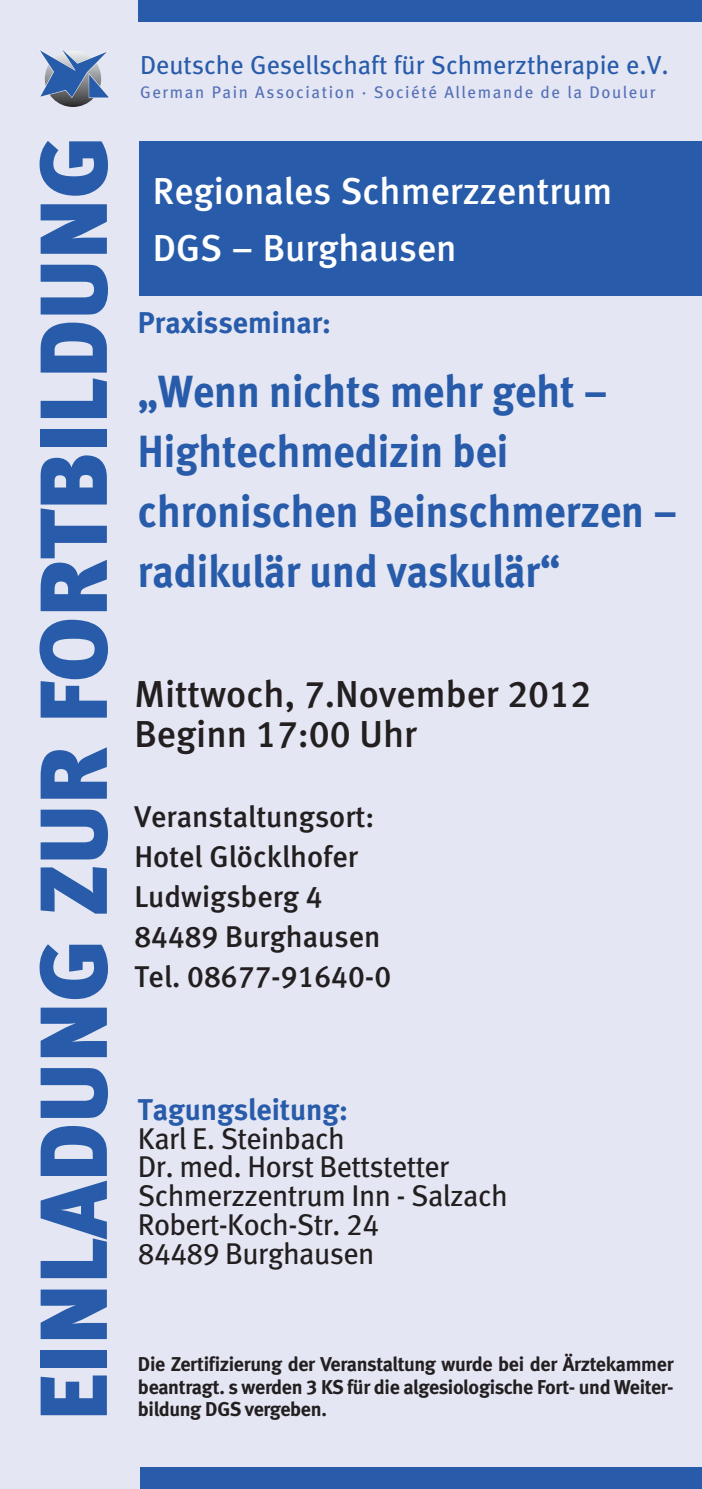
<style>
.page{position:relative;width:702px;height:1489px;background:#fff}
.page>*{position:absolute;margin:0;border:0;box-sizing:border-box;transform-origin:0 0}
.t1{font:95px "Meta Black LF";color:#285caa}
.t2{font:45px/60px "Meta Bold LF";color:#285caa;scale:.93 1}
.t3{font:37.5px/57.5px "Meta Medium LF";color:#fff}
.t4{font:37.5px/40px "Meta Medium LF";color:#231f20}
.t5{font:30px/28.8px "Meta Book LF";letter-spacing:-.02em;color:#231f20}
.t6{font:30px/40px "Meta Medium LF";color:#231f20}
.t7{font:30px "Meta Bold LF";color:#285caa}
.t8{font:26px "Meta Book LF";color:#285caa}
.t9{font:20px/22.5px "Meta Bold LF";letter-spacing:-.02em;color:#231f20;text-align:justify}
.t10{font:16.75px "Meta Book LF";letter-spacing:.095em;color:#5671b7}
</style>
<div class="page">
<div style="left:0;top:0;width:702px;height:1488px;background:#e4e6f3"></div>
<div style="left:138px;top:0;width:564px;height:22px;background:#285caa"></div>
<div style="left:140px;top:1467px;width:562px;height:21px;background:#285caa"></div>
<svg style="left:45px;top:51px;width:56px;height:56px"></svg>
<svg style="left:39px;top:48px;width:71px;height:50px"></svg>
<div style="left:140px;top:141px;width:562px;height:155px;background:#285caa"></div>
<h1 class="t1" style="left:16px;top:1420px;width:1286px;rotate:-90deg">einladung zur fortbildung</h1>
<h3 class="t8" style="left:140px;top:50px;width:530px">Deutsche Gesellschaft für Schmerztherapie e.V.</h3>
<p class="t10" style="left:140px;top:82px;width:517px">German Pain Association · Société Allemande de la Douleur</p>
<h3 class="t3" style="left:153px;top:162px;width:461px">Regionales Schmerzzentrum<br>DGS – Burghausen</h3>
<h3 class="t7" style="left:138px;top:304px;width:194px">Praxisseminar:</h3>
<h2 class="t2" style="left:138px;top:361px;width:581px">„Wenn nichts mehr geht –<br>Hightechmedizin bei chronischen Beinschmerzen – radikulär und vaskulär“</h2>
<h3 class="t4" style="left:134px;top:673px;width:458px">Mittwoch, 7.November 2012<br>Beginn 17:00 Uhr</h3>
<h3 class="t6" style="left:134px;top:796px;width:258px">Veranstaltungsort:<br>Hotel Glöcklhofer<br>Ludwigsberg 4<br>84489 Burghausen<br>Tel. 08677-91640-0</h3>
<h3 class="t7" style="left:138px;top:1091px;width:211px">Tagungsleitung:</h3>
<h3 class="t5" style="left:138px;top:1123px;width:371px">Karl E. Steinbach<br>Dr. med. Horst Bettstetter<br>Schmerzzentrum Inn - Salzach<br>Robert-Koch-Str. 24<br>84489 Burghausen</h3>
<p class="t9" style="left:138px;top:1352px;width:537px">Die Zertifizierung der Veranstaltung wurde bei der Ärztekammer beantragt. s werden 3 KS für die algesiologische Fort- und Weiter&shy;bildung DGS vergeben.</p>
</div>
